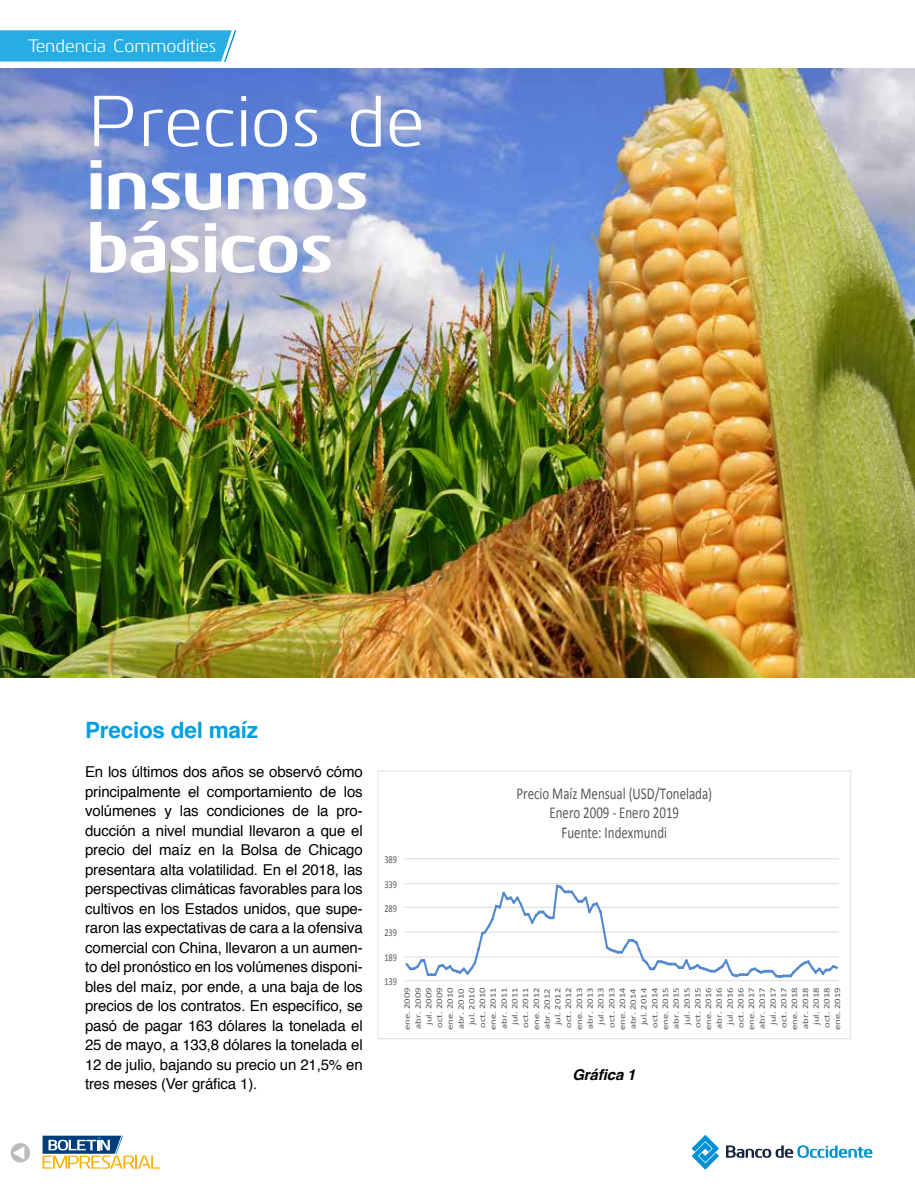
<style>
.page{position:relative;width:915px;height:1191px;background:#fff}
.page>*{position:absolute;margin:0;border:0;box-sizing:border-box;transform-origin:0 0}
.t1{font:700 72px/63px "Kuro";color:#fff}
.t2{font:72px "Kuro";color:#fff}
.t3{font:700 22.5px "Helvetica";letter-spacing:-.01em;color:#009fe3}
.t4{font:18px "Kuro";color:#fff}
.t5{font:16.5px/19.5px "Calibri";color:#595959;text-align:center;scale:.78 1}
.t6{font:15px/19.5px "Helvetica";letter-spacing:-.01em;color:#000;text-align:justify}
.t7{font:italic 700 15px "Helvetica";letter-spacing:-.01em;color:#000}
.t8{font:10.65px "Calibri";color:#595959;scale:.78 1}
.t9{font:8.25px/10.8px "Calibri";color:#595959;text-align:right;scale:1.28 1}
</style>
<div class="page">
<img style="left:0;top:68px;width:914px;height:610px">
<svg style="left:43px;top:1135px;width:117px;height:33px"></svg>
<svg style="left:691px;top:1134px;width:27px;height:35px"></svg>
<svg style="left:726px;top:1145px;width:146px;height:13px"></svg>
<svg style="left:11px;top:1143px;width:19px;height:19px"></svg>
<svg style="left:0;top:30px;width:236px;height:32px;background:#33b1e5"></svg>
<hr style="left:404px;top:858px;width:434px;height:1px;background:#e0e0e0">
<hr style="left:404px;top:980px;width:434px;height:1px;background:#e0e0e0">
<svg style="left:405px;top:883px;width:433px;height:95px"></svg>
<div style="left:377px;top:770px;width:474px;height:269px;border:1px solid #e0e0e0"></div>
<p class="t4" style="left:28px;top:32px;width:190px">Tendencia Commodities</p>
<h1 class="t2" style="left:86px;top:69px;width:339px">Precios de</h1>
<h1 class="t1" style="left:86px;top:147px;width:283px">insumos básicos</h1>
<h2 class="t3" style="left:85px;top:712px;width:174px">Precios del maíz</h2>
<p class="t6" style="left:85px;top:762px;width:279px">En los últimos dos años se observó cómo principalmente el comportamiento de los volúmenes y las condiciones de la pro&shy;ducción a nivel mundial llevaron a que el precio del maíz en la Bolsa de Chicago presentara alta volatilidad. En el 2018, las perspectivas climáticas favorables para los cultivos en los Estados unidos, que supe&shy;raron las expectativas de cara a la ofensiva comercial con China, llevaron a un aumen&shy;to del pronóstico en los volúmenes disponi&shy;bles del maíz, por ende, a una baja de los precios de los contratos. En específico, se pasó de pagar 163 dólares la tonelada el 25 de mayo, a 133,8 dólares la tonelada el 12 de julio, bajando su precio un 21,5% en tres meses (Ver gráfica 1).</p>
<p class="t8" style="left:384px;top:853px;width:18px">389</p>
<p class="t8" style="left:384px;top:877px;width:18px">339</p>
<p class="t8" style="left:384px;top:901px;width:18px">289</p>
<p class="t8" style="left:384px;top:926px;width:18px">239</p>
<p class="t8" style="left:384px;top:950px;width:18px">189</p>
<p class="t8" style="left:384px;top:974px;width:18px">139</p>
<p class="t5" style="left:516px;top:783px;width:252px">Precio Maíz Mensual (USD/Tonelada)<br>Enero 2009 - Enero 2019<br>Fuente: Indexmundi</p>
<p class="t9" style="left:401px;top:1030px;width:35px;rotate:-90deg">ene. 2009 abr. 2009 jul. 2009 oct. 2009 ene. 2010 abr. 2010 jul. 2010 oct. 2010 ene. 2011 abr. 2011 jul. 2011 oct. 2011 ene. 2012 abr. 2012 jul. 2012 oct. 2012 ene. 2013 abr. 2013 jul. 2013 oct. 2013 ene. 2014 abr. 2014 jul. 2014 oct. 2014 ene. 2015 abr. 2015 jul. 2015 oct. 2015 ene. 2016 abr. 2016 jul. 2016 oct. 2016 ene. 2017 abr. 2017 jul. 2017 oct. 2017 ene. 2018 abr. 2018 jul. 2018 oct. 2018 ene. 2019</p>
<p class="t7" style="left:572px;top:1062px;width:65px">Gráfica 1</p>
</div>
